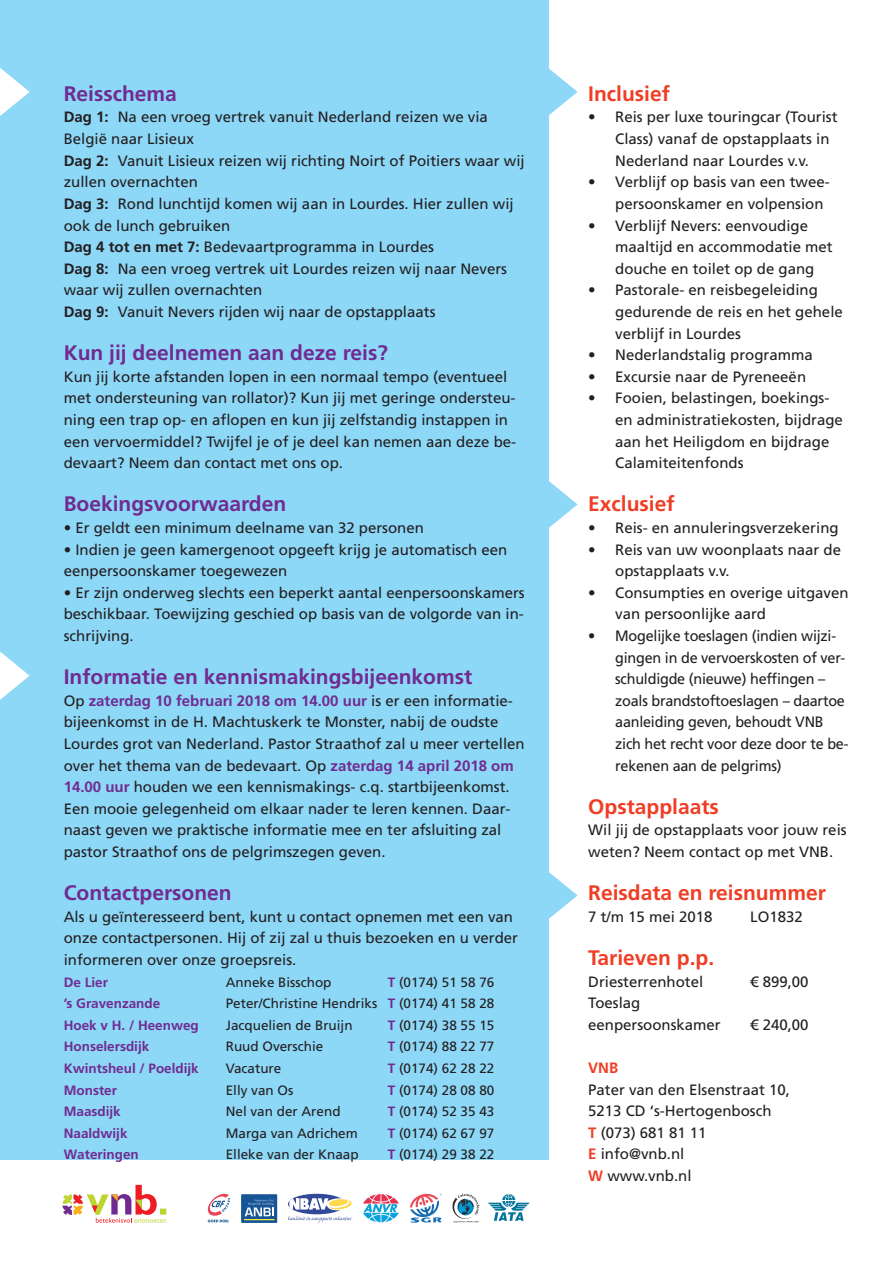
<style>
.page{position:relative;width:893px;height:1263px;background:#fff}
.page>*{position:absolute;margin:0;border:0;box-sizing:border-box;transform-origin:0 0}
.t1{font:700 21px "Frutiger LT";color:#702b91}
.t2{font:700 21px "Frutiger LT";color:#ef3e25}
.t3{font:15px/21.6px "Frutiger LT";color:#231f20}
.t4{font:15px/21.6px "Frutiger LT";color:#231f20;scale:.96 1}
.t5{font:700 15px "Frutiger LT";color:#ef3e25}
.t6{font:13.5px "Frutiger LT";color:#231f20}
.t7{font:700 13.5px "Frutiger LT";color:#702b91}
.s1{font-weight:700}
.s2{font-weight:700;color:#702b91}
.s3{font-weight:700;color:#ef3e25}
</style>
<div class="page">
<div style="left:0;top:0;width:549px;height:1159px;background:#8dd7f7"></div>
<svg style="left:549px;top:481px;width:29px;height:47px"></svg>
<svg style="left:0;top:68px;width:30px;height:48px"></svg>
<svg style="left:452px;top:1194px;width:27px;height:28px"></svg>
<svg style="left:410px;top:1193px;width:32px;height:30px"></svg>
<svg style="left:363px;top:1194px;width:36px;height:28px"></svg>
<div style="left:288px;top:1194px;width:58px;height:20px;background:#314998;border-radius:50%"></div>
<svg style="left:288px;top:1198px;width:64px;height:24px"></svg>
<svg style="left:488px;top:1194px;width:42px;height:27px"></svg>
<div style="left:241px;top:1194px;width:36px;height:29px;background:#165596"></div>
<svg style="left:245px;top:1199px;width:29px;height:17px"></svg>
<hr style="left:244px;top:1219px;width:31px;height:1px;background:#fbea39">
<svg style="left:208px;top:1193px;width:22px;height:29px"></svg>
<svg style="left:63px;top:1185px;width:103px;height:38px"></svg>
<svg style="left:549px;top:872px;width:29px;height:47px"></svg>
<svg style="left:0;top:651px;width:30px;height:49px"></svg>
<svg style="left:549px;top:68px;width:29px;height:47px"></svg>
<h1 class="t1" style="left:64px;top:81px;width:115px">Reisschema</h1>
<p class="t3" style="left:64px;top:107px;width:462px"><span class="s1">Dag 1:</span> Na een vroeg vertrek vanuit Nederland reizen we via België naar Lisieux<br><span class="s1">Dag 2:</span> Vanuit Lisieux reizen wij richting Noirt of Poitiers waar wij zullen overnachten<br><span class="s1">Dag 3:</span> Rond lunchtijd komen wij aan in Lourdes. Hier zullen wij ook de lunch gebruiken<br><span class="s1">Dag 4 tot en met 7:</span> Bedevaartprogramma in Lourdes<br><span class="s1">Dag 8:</span> Na een vroeg vertrek uit Lourdes reizen wij naar Nevers waar wij zullen overnachten<br><span class="s1">Dag 9:</span> Vanuit Nevers rijden wij naar de opstapplaats</p>
<h1 class="t1" style="left:64px;top:340px;width:326px">Kun jij deelnemen aan deze reis?</h1>
<p class="t3" style="left:64px;top:366px;width:454px">Kun jij korte afstanden lopen in een normaal tempo (eventueel met ondersteuning van rollator)? Kun jij met geringe ondersteu&shy;ning een trap op- en aflopen en kun jij zelfstandig instappen in een vervoermiddel? Twijfel je of je deel kan nemen aan deze be&shy;devaart? Neem dan contact met ons op.</p>
<h1 class="t1" style="left:64px;top:492px;width:224px">Boekingsvoorwaarden</h1>
<p class="t3" style="left:64px;top:517px;width:362px">• Er geldt een minimum deelname van 32 personen</p>
<p class="t3" style="left:64px;top:539px;width:445px">• Indien je geen kamergenoot opgeeft krijg je automatisch een eenpersoonskamer toegewezen</p>
<p class="t3" style="left:64px;top:582px;width:462px;text-align:justify">• Er zijn onderweg slechts een beperkt aantal eenpersoonskamers beschikbaar. Toewijzing geschied op basis van de volgorde van in&shy;schrijving.</p>
<h1 class="t1" style="left:64px;top:664px;width:410px">Informatie en kennismakingsbijeenkomst</h1>
<p class="t3" style="left:64px;top:690px;width:462px">Op <span class="s2">zaterdag 10 februari 2018 om 14.00 uur</span> is er een informatie&shy;bijeenkomst in de H. Machtuskerk te Monster, nabij de oudste Lourdes grot van Nederland. Pastor Straathof zal u meer vertellen over het thema van de bedevaart. Op <span class="s2">zaterdag 14 april 2018 om 14.00 uur</span> houden we een kennismakings- c.q. startbijeenkomst.<br>Een mooie gelegenheid om elkaar nader te leren kennen. Daar&shy;naast geven we praktische informatie mee en ter afsluiting zal pastor Straathof ons de pelgrimszegen geven.</p>
<h1 class="t1" style="left:64px;top:880px;width:170px">Contactpersonen</h1>
<p class="t3" style="left:64px;top:906px;width:456px">Als u geïnteresseerd bent, kunt u contact opnemen met een van onze contactpersonen. Hij of zij zal u thuis bezoeken en u verder informeren over onze groepsreis.</p>
<p class="t7" style="left:64px;top:974px;width:46px">De Lier</p>
<p class="t6" style="left:226px;top:974px;width:107px">Anneke Bisschop</p>
<p class="t6" style="left:388px;top:974px;width:108px"><span class="s2">T</span> (0174) 51 58 76</p>
<p class="t7" style="left:64px;top:995px;width:98px">’s Gravenzande</p>
<p class="t6" style="left:226px;top:995px;width:270px">Peter/Christine Hendriks <span class="s2">T</span> (0174) 41 58 28</p>
<p class="t7" style="left:64px;top:1017px;width:137px">Hoek v H. / Heenweg</p>
<p class="t6" style="left:226px;top:1017px;width:128px">Jacquelien de Bruijn</p>
<p class="t6" style="left:388px;top:1017px;width:108px"><span class="s2">T</span> (0174) 38 55 15</p>
<p class="t7" style="left:64px;top:1039px;width:87px">Honselersdijk</p>
<p class="t6" style="left:226px;top:1039px;width:99px">Ruud Overschie</p>
<p class="t6" style="left:388px;top:1039px;width:108px"><span class="s2">T</span> (0174) 88 22 77</p>
<p class="t7" style="left:64px;top:1060px;width:137px">Kwintsheul / Poeldijk</p>
<p class="t6" style="left:226px;top:1060px;width:57px">Vacature</p>
<p class="t6" style="left:388px;top:1060px;width:108px"><span class="s2">T</span> (0174) 62 28 22</p>
<p class="t7" style="left:64px;top:1082px;width:55px">Monster</p>
<p class="t6" style="left:226px;top:1082px;width:69px">Elly van Os</p>
<p class="t6" style="left:388px;top:1082px;width:108px"><span class="s2">T</span> (0174) 28 08 80</p>
<p class="t7" style="left:64px;top:1103px;width:59px">Maasdijk</p>
<p class="t6" style="left:226px;top:1103px;width:116px">Nel van der Arend</p>
<p class="t6" style="left:388px;top:1103px;width:108px"><span class="s2">T</span> (0174) 52 35 43</p>
<p class="t7" style="left:64px;top:1125px;width:65px">Naaldwijk</p>
<p class="t6" style="left:226px;top:1125px;width:134px">Marga van Adrichem</p>
<p class="t6" style="left:388px;top:1125px;width:108px"><span class="s2">T</span> (0174) 62 67 97</p>
<p class="t7" style="left:64px;top:1147px;width:77px">Wateringen</p>
<p class="t6" style="left:226px;top:1147px;width:134px">Elleke van der Knaap</p>
<p class="t6" style="left:388px;top:1147px;width:108px"><span class="s2">T</span> (0174) 29 38 22</p>
<h1 class="t2" style="left:588px;top:81px;width:83px">Inclusief</h1>
<p class="t3" style="left:615px;top:107px;width:224px;text-indent:-27px">• Reis per luxe touringcar (Tourist<br>Class) vanaf de opstapplaats in<br>Nederland naar Lourdes v.v.</p>
<p class="t3" style="left:615px;top:171px;width:216px;text-indent:-27px">• Verblijf op basis van een twee&shy;persoonskamer en vol pension</p>
<p class="t3" style="left:615px;top:215px;width:219px;text-indent:-27px">• Verblijf Nevers: eenvoudige maaltijd en ac commodatie met douche en toilet op de gang</p>
<p class="t3" style="left:615px;top:279px;width:229px;text-indent:-27px">• Pastorale- en reisbegeleiding gedurende de reis en het gehele verblijf in Lourdes</p>
<p class="t3" style="left:588px;top:344px;width:226px">• Nederlandstalig programma</p>
<p class="t3" style="left:588px;top:366px;width:219px">• Excursie naar de Pyreneeën</p>
<p class="t3" style="left:615px;top:387px;width:229px;text-indent:-27px">• Fooien, belastingen, boekings&shy;en administratiekosten, bijdrage aan het Heiligdom en bijdrage<br>Calamiteitenfonds</p>
<h1 class="t2" style="left:588px;top:492px;width:88px">Exclusief</h1>
<p class="t3" style="left:588px;top:517px;width:252px">• Reis- en annuleringsverzekering</p>
<p class="t3" style="left:615px;top:539px;width:227px;text-indent:-27px">• Reis van uw woonplaats naar de opstapplaats v.v.</p>
<p class="t3" style="left:615px;top:582px;width:235px;text-indent:-27px">• Consumpties en overige uitgaven van persoonlijke aard</p>
<p class="t4" style="left:615px;top:625px;width:244px;text-indent:-27px">• Mogelijke toeslagen (indien wijzi&shy;gingen in de vervoerskosten of ver&shy;schuldigde (nieuwe) heffingen – zoals brandstoftoeslagen – daartoe aanleiding geven, behoudt VNB zich het recht voor deze door te be&shy;rekenen aan de pelgrims)</p>
<h1 class="t2" style="left:588px;top:794px;width:132px">Opstapplaats</h1>
<p class="t3" style="left:588px;top:819px;width:260px">Wil jij de opstapplaats voor jouw reis weten? Neem contact op met VNB.</p>
<h1 class="t2" style="left:588px;top:880px;width:239px">Reisdata en reisnummer</h1>
<p class="t3" style="left:588px;top:906px;width:126px">7 t/m 15 mei 2018</p>
<p class="t3" style="left:750px;top:906px;width:54px">LO1832</p>
<h1 class="t2" style="left:588px;top:945px;width:128px">Tarieven p.p.</h1>
<p class="t3" style="left:588px;top:971px;width:117px">Driesterrenhotel</p>
<p class="t3" style="left:750px;top:971px;width:60px">€ 899,00</p>
<p class="t3" style="left:588px;top:992px;width:134px">Toeslag eenpersoonskamer</p>
<p class="t3" style="left:750px;top:1014px;width:60px">€ 240,00</p>
<p class="t5" style="left:588px;top:1059px;width:31px">VNB</p>
<p class="t3" style="left:588px;top:1079px;width:203px">Pater van den Elsenstraat 10,<br>5213 CD ‘s-Hertogenbosch<br><span class="s3">T</span> (073) 681 81 11<br><span class="s3">E</span> info@vnb.nl<br><span class="s3">W</span> www.vnb.nl</p>
</div>
